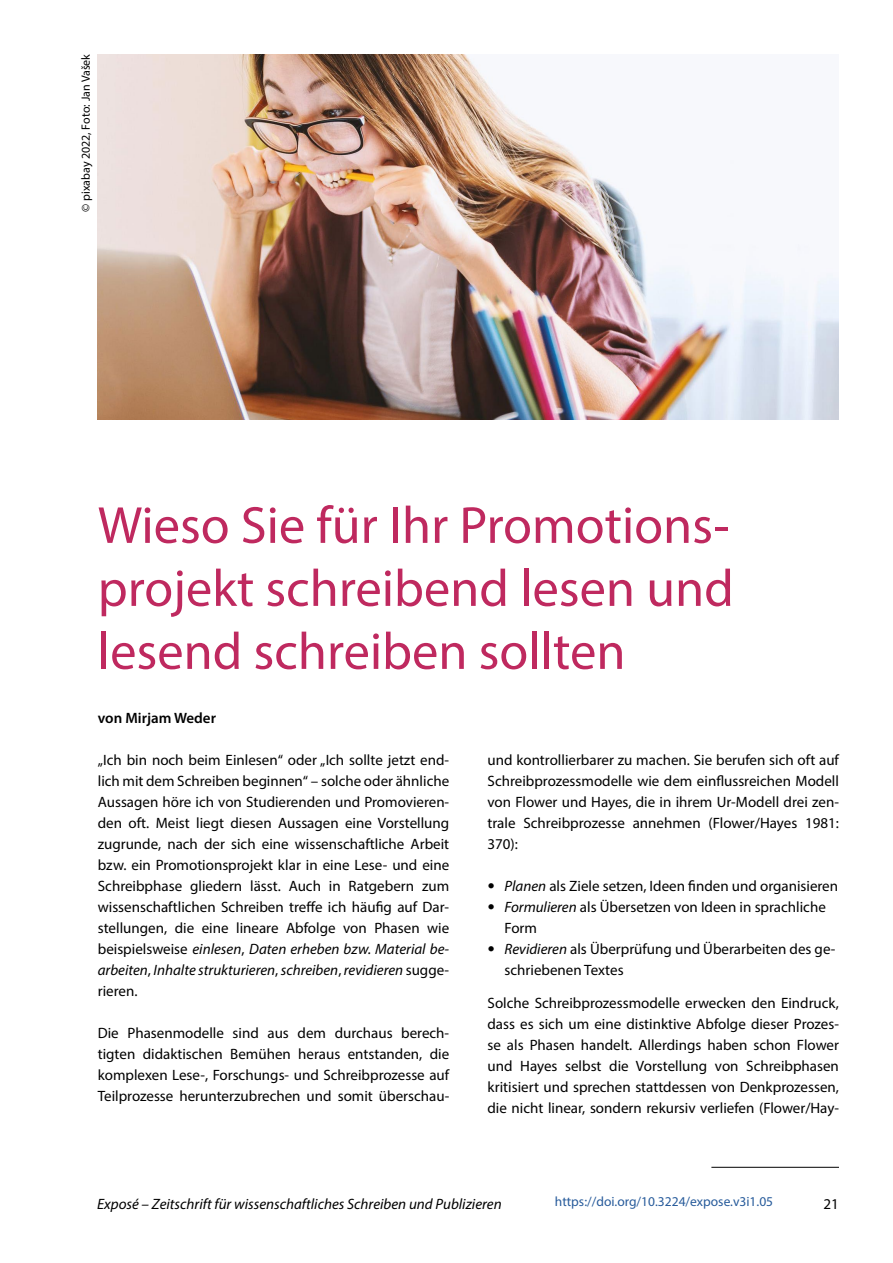
<style>
.page{position:relative;width:893px;height:1263px;background:#fff}
.page>*{position:absolute;margin:0;border:0;box-sizing:border-box;transform-origin:0 0}
.Überschrift_1{font:52.5px/63px "Myriad Pro";color:#bf295f;text-align:justify}
.t1{font:15px/21px "Myriad Pro";color:#000;text-align:justify}
.t2{font:italic 15px "Myriad Pro";color:#000}
.Zwischenüberschrift{font:600 15px "Myriad Pro";color:#000}
.DOI{font:13.5px "Myriad Pro";color:#275b9b}
.t3{font:12px "Myriad Pro";color:#000}
.s1{font-style:italic}
.s2{font-family:"Frutiger LT Std";font-weight:300}
</style>
<div class="page">
<hr style="left:711px;top:1167px;width:128px;height:1px;background:#000">
<img style="left:97px;top:54px;width:742px;height:366px">
<p class="t3" style="left:78px;top:212px;width:159px;rotate:-90deg">© pixabay 2022, Foto: Jan Vašek</p>
<p class="Überschrift_1" style="left:98px;top:493px;width:637px">Wieso Sie für Ihr Promotions&shy;projekt schreibend lesen und lesend schreiben sollten</p>
<p class="Zwischenüberschrift" style="left:98px;top:708px;width:120px">von Mirjam Weder</p>
<p class="t1" style="left:98px;top:749px;width:353px">„Ich bin noch beim Einlesen“ oder „Ich sollte jetzt end&shy;lich mit dem Schreiben beginnen“ – solche oder ähnliche Aussagen höre ich von Studierenden und Promovieren&shy;den oft. Meist liegt diesen Aussagen eine Vorstellung zugrunde, nach der sich eine wissenschaftliche Arbeit bzw. ein Promotionsprojekt klar in eine Lese- und eine Schreibphase gliedern lässt. Auch in Ratgebern zum wissenschaftlichen Schreiben treffe ich häufig auf Dar&shy;stellungen, die eine lineare Abfolge von Phasen wie beispielsweise <span class="s1">einlesen</span>, <span class="s1">Daten erheben bzw. Material be&shy;arbeiten</span>, <span class="s1">Inhalte strukturieren</span>, <span class="s1">schreiben</span>, <span class="s1">revidieren</span> sugge&shy;rieren.</p>
<p class="t1" style="left:98px;top:1022px;width:353px">Die Phasenmodelle sind aus dem durchaus berech&shy;tigten didaktischen Bemühen heraus entstanden, die komplexen Lese-, Forschungs- und Schreibprozesse auf Teilprozesse herunterzubrechen und somit überschau-</p>
<p class="t1" style="left:487px;top:749px;width:353px">und kontrollierbarer zu machen. Sie berufen sich oft auf Schreibprozessmodelle wie dem einflussreichen Modell von Flower und Hayes, die in ihrem Ur-Modell drei zen&shy;trale Schreibprozesse annehmen (Flower/Hayes 1981:<br>370):</p>
<p class="t1" style="left:487px;top:875px;width:352px"><span class="s2">•</span> <span class="s1">Planen</span> als Ziele setzen, Ideen finden und organisieren</p>
<p class="t1" style="left:504px;top:896px;width:323px;text-indent:-17px"><span class="s2">•</span> <span class="s1">Formulieren</span> als Übersetzen von Ideen in sprachliche<br>Form</p>
<p class="t1" style="left:504px;top:938px;width:332px;text-indent:-17px"><span class="s2">•</span> <span class="s1">Revidieren</span> als Überprüfung und Überarbeiten des ge&shy;schriebenen Textes</p>
<p class="t1" style="left:487px;top:992px;width:353px">Solche Schreibprozessmodelle erwecken den Eindruck, dass es sich um eine distinktive Abfolge dieser Prozes&shy;se als Phasen handelt. Allerdings haben schon Flower und Hayes selbst die Vorstellung von Schreibphasen kritisiert und sprechen stattdessen von Denkprozessen, die nicht linear, sondern rekursiv verliefen (Flower/Hay-</p>
<p class="DOI" style="left:555px;top:1193px;width:220px">https://doi.org/10.3224/expose.v3i1.05</p>
<p class="t2" style="left:97px;top:1195px;width:406px">Exposé – Zeitschrift für wissenschaftliches Schreiben und Publizieren</p>
<p class="t1" style="left:824px;top:1193px;width:17px">21</p>
</div>
